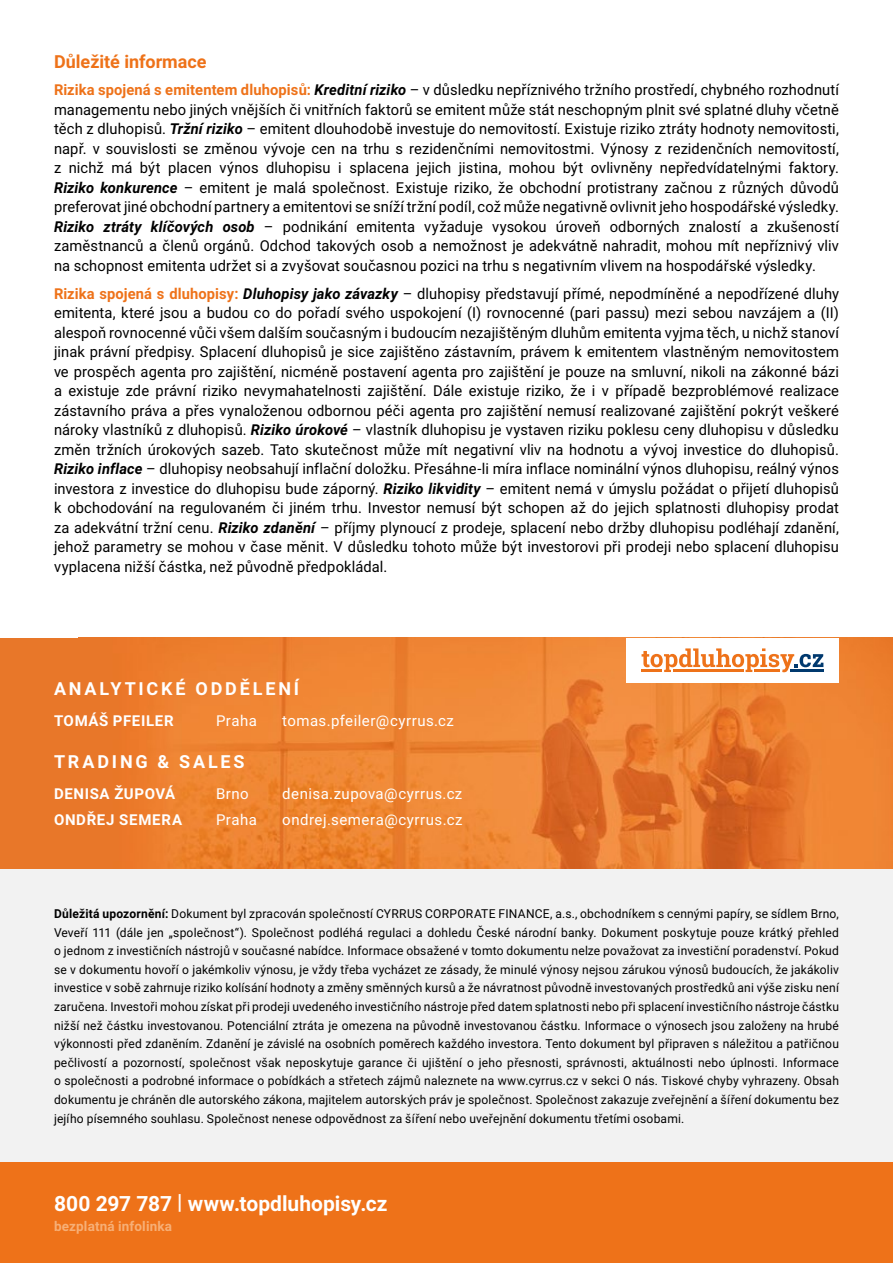
<style>
.page{position:relative;width:893px;height:1263px;background:#fff}
.page>*{position:absolute;margin:0;border:0;box-sizing:border-box;transform-origin:0 0}
.t1{font:700 21px "Roboto";color:#fff}
.t2{font:700 18px "Roboto";letter-spacing:.155em;color:#fff}
.t3{font:700 18px "Roboto";color:#ee7219}
.t4{font:15px/19.5px "Roboto";letter-spacing:.005em;color:#000;text-align:justify}
.t5{font:15px "Roboto";letter-spacing:.035em;color:#fff}
.t6{font:700 15px "Roboto";letter-spacing:.045em;color:#fff}
.t7{font:700 13.5px "Roboto";letter-spacing:.01em;color:#f7af76}
.t8{font:12.3px/18.6px "Roboto";letter-spacing:.015em;color:#000;text-align:justify}
.s1{font-weight:700;color:#ee7219}
.s2{font-weight:700;font-style:italic}
.s3{font-weight:700}
</style>
<div class="page">
<div style="left:0;top:638px;width:893px;height:232px;background:#e87729"></div>
<img style="left:79px;top:638px;width:814px;height:232px">
<div style="left:0;top:1162px;width:893px;height:101px;background:#ee7219"></div>
<div style="left:0;top:870px;width:893px;height:292px;background:#f2f2f2"></div>
<div style="left:626px;top:638px;width:213px;height:45px;background:#fff"></div>
<svg style="left:642px;top:648px;width:181px;height:24px"></svg>
<hr style="left:641px;top:670px;width:21px;height:2px;background:#ee7219">
<hr style="left:673px;top:670px;width:70px;height:2px;background:#ee7219">
<hr style="left:755px;top:670px;width:25px;height:2px;background:#ee7219">
<hr style="left:790px;top:670px;width:33px;height:2px;background:#00396e">
<p class="t3" style="left:54px;top:48px;width:154px">Důležité informace</p>
<p class="t4" style="left:54px;top:79px;width:786px"><span class="s1">Rizika spojená s emitentem dluhopisů:</span> <span class="s2">Kreditní riziko</span> – v důsledku nepříznivého tržního prostředí, chybného rozhodnutí managementu nebo jiných vnějších či vnitřních faktorů se emitent může stát neschopným plnit své splatné dluhy včetně těch z dluhopisů. <span class="s2">Tržní riziko</span> – emitent dlouhodobě investuje do nemovitostí. Existuje riziko ztráty hodnoty nemovitosti, např. v souvislosti se změnou vývoje cen na trhu s rezidenčními nemovitostmi. Výnosy z rezidenčních nemovitostí, z nichž má být placen výnos dluhopisu i splacena jejich jistina, mohou být ovlivněny nepředvídatelnými faktory.<br><span class="s2">Riziko konkurence</span> – emitent je malá společnost. Existuje riziko, že obchodní protistrany začnou z různých důvodů preferovat jiné obchodní partnery a emitentovi se sníží tržní podíl, což může negativně ovlivnit jeho hospodářské výsledky.<br><span class="s2">Riziko ztráty klíčových osob</span> – podnikání emitenta vyžaduje vysokou úroveň odborných znalostí a zkušeností zaměstnanců a členů orgánů. Odchod takových osob a nemožnost je adekvátně nahradit, mohou mít nepříznivý vliv na schopnost emitenta udržet si a zvyšovat současnou pozici na trhu s negativním vlivem na hospodářské výsledky.</p>
<p class="t4" style="left:54px;top:283px;width:786px"><span class="s1">Rizika spojená s dluhopisy:</span> <span class="s2">Dluhopisy jako závazky</span> – dluhopisy představují přímé, nepodmíněné a nepodřízené dluhy emitenta, které jsou a budou co do pořadí svého uspokojení (I) rovnocenné (pari passu) mezi sebou navzájem a (II) alespoň rovnocenné vůči všem dalším současným i budoucím nezajištěným dluhům emitenta vyjma těch, u nichž stanoví jinak právní předpisy. Splacení dluhopisů je sice zajištěno zástavním, právem k emitentem vlastněným nemovitostem ve prospěch agenta pro zajištění, nicméně postavení agenta pro zajištění je pouze na smluvní, nikoli na zákonné bázi a existuje zde právní riziko nevymahatelnosti zajištění. Dále existuje riziko, že i v případě bezproblémové realizace zástavního práva a přes vynaloženou odbornou péči agenta pro zajištění nemusí realizované zajištění pokrýt veškeré nároky vlastníků z dluhopisů. <span class="s2">Riziko úrokové</span> – vlastník dluhopisu je vystaven riziku poklesu ceny dluhopisu v důsledku změn tržních úrokových sazeb. Tato skutečnost může mít negativní vliv na hodnotu a vývoj investice do dluhopisů.<br><span class="s2">Riziko inflace</span> – dluhopisy neobsahují inflační doložku. Přesáhne-li míra inflace nominální výnos dluhopisu, reálný výnos investora z investice do dluhopisu bude záporný. <span class="s2">Riziko likvidity</span> – emitent nemá v úmyslu požádat o přijetí dluhopisů k obchodování na regulovaném či jiném trhu. Investor nemusí být schopen až do jejich splatnosti dluhopisy prodat za adekvátní tržní cenu. <span class="s2">Riziko zdanění</span> – příjmy plynoucí z prodeje, splacení nebo držby dluhopisu podléhají zdanění, jehož parametry se mohou v čase měnit. V důsledku tohoto může být investorovi při prodeji nebo splacení dluhopisu vyplacena nižší částka, než původně předpokládal.</p>
<p class="t2" style="left:54px;top:676px;width:247px">ANALYTICKÉ ODDĚLENÍ</p>
<p class="t6" style="left:54px;top:710px;width:121px">TOMÁŠ PFEILER</p>
<p class="t5" style="left:216px;top:710px;width:43px">Praha</p>
<p class="t5" style="left:282px;top:710px;width:173px">tomas.pfeiler@cyrrus.cz</p>
<p class="t2" style="left:54px;top:749px;width:192px">TRADING &amp; SALES</p>
<p class="t6" style="left:54px;top:783px;width:123px">DENISA ŽUPOVÁ</p>
<p class="t5" style="left:216px;top:783px;width:34px">Brno</p>
<p class="t5" style="left:282px;top:783px;width:182px">denisa.zupova@cyrrus.cz</p>
<p class="t6" style="left:54px;top:809px;width:130px">ONDŘEJ SEMERA</p>
<p class="t5" style="left:216px;top:809px;width:43px">Praha</p>
<p class="t5" style="left:282px;top:809px;width:182px">ondrej.semera@cyrrus.cz</p>
<p class="t8" style="left:54px;top:904px;width:786px"><span class="s3">Důležitá upozornění:</span> Dokument byl zpracován společností CYRRUS CORPORATE FINANCE, a.s., obchodníkem s cennými papíry, se sídlem Brno, Veveří 111 (dále jen „společnost“). Společnost podléhá regulaci a dohledu České národní banky. Dokument poskytuje pouze krátký přehled o jednom z investičních nástrojů v současné nabídce. Informace obsažené v tomto dokumentu nelze považovat za investiční poradenství. Pokud se v dokumentu hovoří o jakémkoliv výnosu, je vždy třeba vycházet ze zásady, že minulé výnosy nejsou zárukou výnosů budoucích, že jakákoliv investice v sobě zahrnuje riziko kolísání hodnoty a změny směnných kursů a že návratnost původně investovaných prostředků ani výše zisku není zaručena. Investoři mohou získat při prodeji uvedeného investičního nástroje před datem splatnosti nebo při splacení investičního nástroje částku nižší než částku investovanou. Potenciální ztráta je omezena na původně investovanou částku. Informace o výnosech jsou založeny na hrubé výkonnosti před zdaněním. Zdanění je závislé na osobních poměrech každého investora. Tento dokument byl připraven s náležitou a patřičnou pečlivostí a pozorností, společnost však neposkytuje garance či ujištění o jeho přesnosti, správnosti, aktuálnosti nebo úplnosti. Informace o společnosti a podrobné informace o pobídkách a střetech zájmů naleznete na www.cyrrus.cz v sekci O nás. Tiskové chyby vyhrazeny. Obsah dokumentu je chráněn dle autorského zákona, majitelem autorských práv je společnost. Společnost zakazuje zveřejnění a šíření dokumentu bez jejího písemného souhlasu. Společnost nenese odpovědnost za šíření nebo uveřejnění dokumentu třetími osobami.</p>
<h1 class="t1" style="left:54px;top:1189px;width:335px">800 297 787 | www.topdluhopisy.cz</h1>
<p class="t7" style="left:54px;top:1217px;width:120px">bezplatná infolinka</p>
</div>
